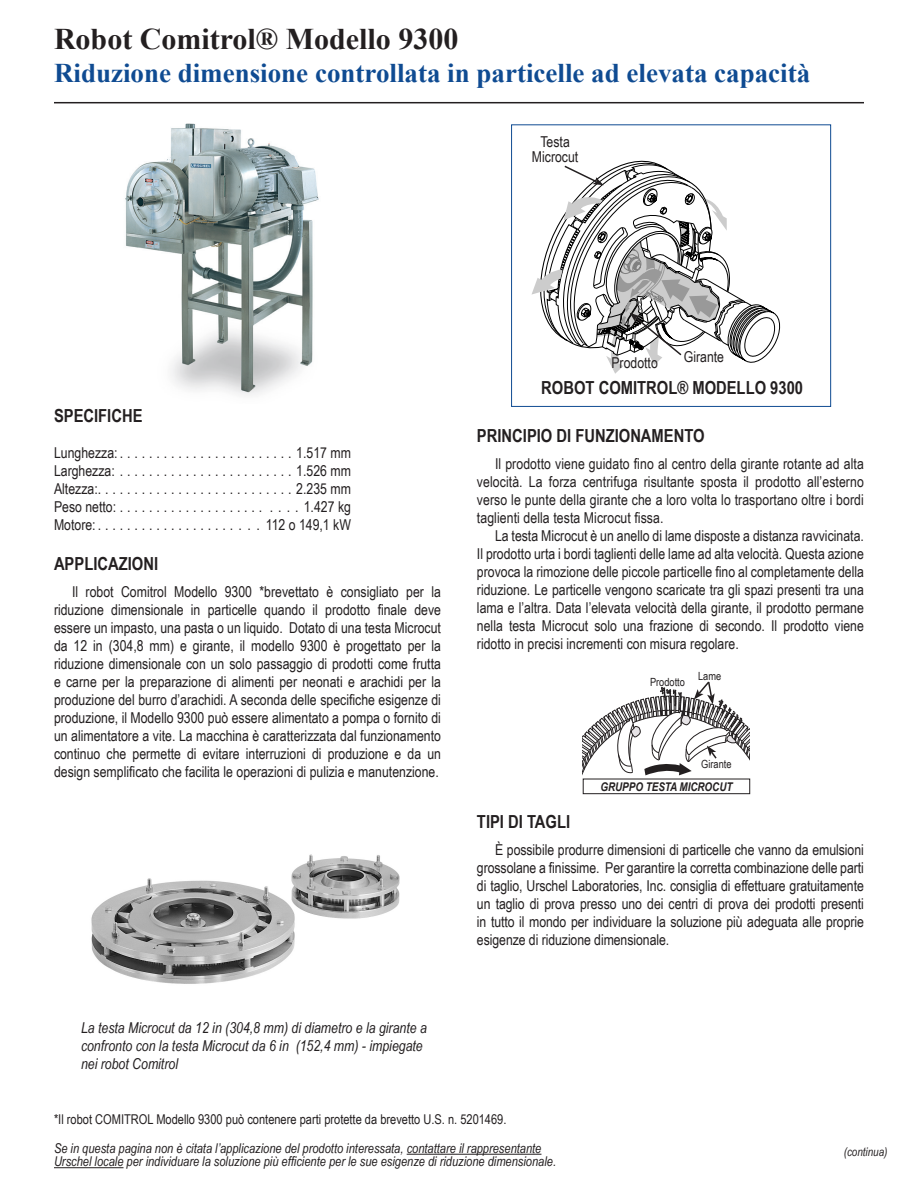
<style>
.page{position:relative;width:918px;height:1188px;background:#fff}
.page>*{position:absolute;margin:0;border:0;box-sizing:border-box;transform-origin:0 0}
.t1{font:700 30px "Times New Roman";color:#231f20}
.t2{font:700 27px "Times New Roman";color:#0f4b92}
.t3{font:700 18px "Arial Narrow";color:#231f20}
.t4{font:15px/18px "Arial Narrow";color:#231f20;text-align:justify}
.t5{font:italic 15px/18px "Arial Narrow";color:#231f20}
.t6{font:italic 13.5px "Arial Narrow";color:#231f20}
.t7{font:13.5px "Arial Narrow";color:#231f20}
.t8{font:italic 700 12px "Arial Narrow";color:#231f20}
.t9{font:italic 12px "Arial Narrow";color:#231f20}
.t10{font:11.25px "Arial Narrow";color:#231f20}
</style>
<div class="page">
<div style="left:511px;top:125px;width:320px;height:282px;border:1px solid #0f4b92"></div>
<img style="left:125px;top:123px;width:194px;height:272px">
<img style="left:91px;top:854px;width:309px;height:130px">
<hr style="left:54px;top:102px;width:810px;height:1px;background:#231f20">
<svg style="left:532px;top:160px;width:249px;height:214px"></svg>
<svg style="left:583px;top:681px;width:167px;height:98px"></svg>
<hr style="left:407px;top:1154px;width:134px;height:1px;background:#231f20">
<hr style="left:54px;top:1167px;width:70px;height:1px;background:#231f20">
<div style="left:583px;top:779px;width:167px;height:15px;border:1px solid #231f20"></div>
<p class="t1" style="left:54px;top:19px;width:406px">Robot Comitrol® Modello 9300</p>
<p class="t2" style="left:54px;top:54px;width:758px">Riduzione dimensione controllata in particelle ad elevata capacità</p>
<p class="t4" style="left:532px;top:134px;width:48px;line-height:15px;text-align:center">Testa<br>Microcut</p>
<p class="t4" style="left:611px;top:353px;width:48px">Prodotto</p>
<p class="t4" style="left:684px;top:348px;width:42px">Girante</p>
<p class="t3" style="left:54px;top:402px;width:90px">SPECIFICHE</p>
<p class="t4" style="left:54px;top:443px;width:298px">Lunghezza:........................1.517 mm</p>
<p class="t4" style="left:54px;top:461px;width:298px">Larghezza:........................1.526 mm</p>
<p class="t4" style="left:54px;top:479px;width:298px">Altezza:...........................2.235 mm</p>
<p class="t4" style="left:54px;top:497px;width:298px">Peso netto:.................... ....1.427 kg</p>
<p class="t4" style="left:54px;top:515px;width:298px">Motore:.................... . . 112 o 149,1 kW</p>
<p class="t3" style="left:54px;top:550px;width:106px">APPLICAZIONI</p>
<p class="t4" style="left:54px;top:582px;width:389px;text-indent:18px">Il robot Comitrol Modello 9300 *brevettato è consigliato per la riduzione dimensionale in particelle quando il prodotto finale deve essere un impasto, una pasta o un liquido. Dotato di una testa Microcut da 12 in (304,8 mm) e girante, il modello 9300 è progettato per la riduzione dimensionale con un solo passaggio di prodotti come frutta e carne per la preparazione di alimenti per neonati e arachidi per la produzione del burro d’arachidi. A seconda delle specifiche esigenze di produzione, il Modello 9300 può essere alimentato a pompa o fornito di un alimentatore a vite. La macchina è caratterizzata dal funzionamento continuo che permette di evitare interruzioni di produzione e da un design semplificato che facilita le operazioni di pulizia e manutenzione.</p>
<p class="t5" style="left:81px;top:1019px;width:347px">La testa Microcut da 12 in (304,8 mm) di diametro e la girante a confronto con la testa Microcut da 6 in (152,4 mm) - impiegate nei robot Comitrol</p>
<p class="t3" style="left:541px;top:374px;width:263px">ROBOT COMITROL® MODELLO 9300</p>
<p class="t3" style="left:477px;top:422px;width:229px">PRINCIPIO DI FUNZIONAMENTO</p>
<p class="t4" style="left:477px;top:454px;width:388px;text-indent:18px">Il prodotto viene guidato fino al centro della girante rotante ad alta velocità. La forza centrifuga risultante sposta il prodotto all’esterno verso le punte della girante che a loro volta lo trasportano oltre i bordi taglienti della testa Microcut fissa.</p>
<p class="t4" style="left:477px;top:526px;width:389px;text-indent:18px">La testa Microcut è un anello di lame disposte a distanza ravvicinata.<br>Il prodotto urta i bordi taglienti delle lame ad alta velocità. Questa azione provoca la rimozione delle piccole particelle fino al completamente della riduzione. Le particelle vengono scaricate tra gli spazi presenti tra una lama e l’altra. Data l’elevata velocità della girante, il prodotto permane nella testa Microcut solo una frazione di secondo. Il prodotto viene ridotto in precisi incrementi con misura regolare.</p>
<p class="t10" style="left:650px;top:674px;width:36px">Prodotto</p>
<p class="t10" style="left:698px;top:668px;width:25px">Lame</p>
<p class="t10" style="left:701px;top:755px;width:32px">Girante</p>
<p class="t8" style="left:600px;top:777px;width:134px">GRUPPO TESTA MICROCUT</p>
<p class="t3" style="left:477px;top:808px;width:95px">TIPI DI TAGLI</p>
<p class="t4" style="left:477px;top:840px;width:388px;text-indent:18px">È possibile produrre dimensioni di particelle che vanno da emulsioni grossolane a finissime. Per garantire la corretta combinazione delle parti di taglio, Urschel Laboratories, Inc. consiglia di effettuare gratuitamente un taglio di prova presso uno dei centri di prova dei prodotti presenti in tutto il mondo per individuare la soluzione più adeguata alle proprie esigenze di riduzione dimensionale.</p>
<p class="t7" style="left:54px;top:1110px;width:454px">*Il robot COMITROL Modello 9300 può contenere parti protette da brevetto U.S. n. 5201469.</p>
<p class="t6" style="left:54px;top:1139px;width:489px">Se in questa pagina non è citata l’applicazione del prodotto interessata, contattare il rappresentante</p>
<p class="t6" style="left:54px;top:1152px;width:504px">Urschel locale per individuare la soluzione più efficiente per le sue esigenze di riduzione dimensionale.</p>
<p class="t9" style="left:844px;top:1144px;width:45px">(continua)</p>
</div>
